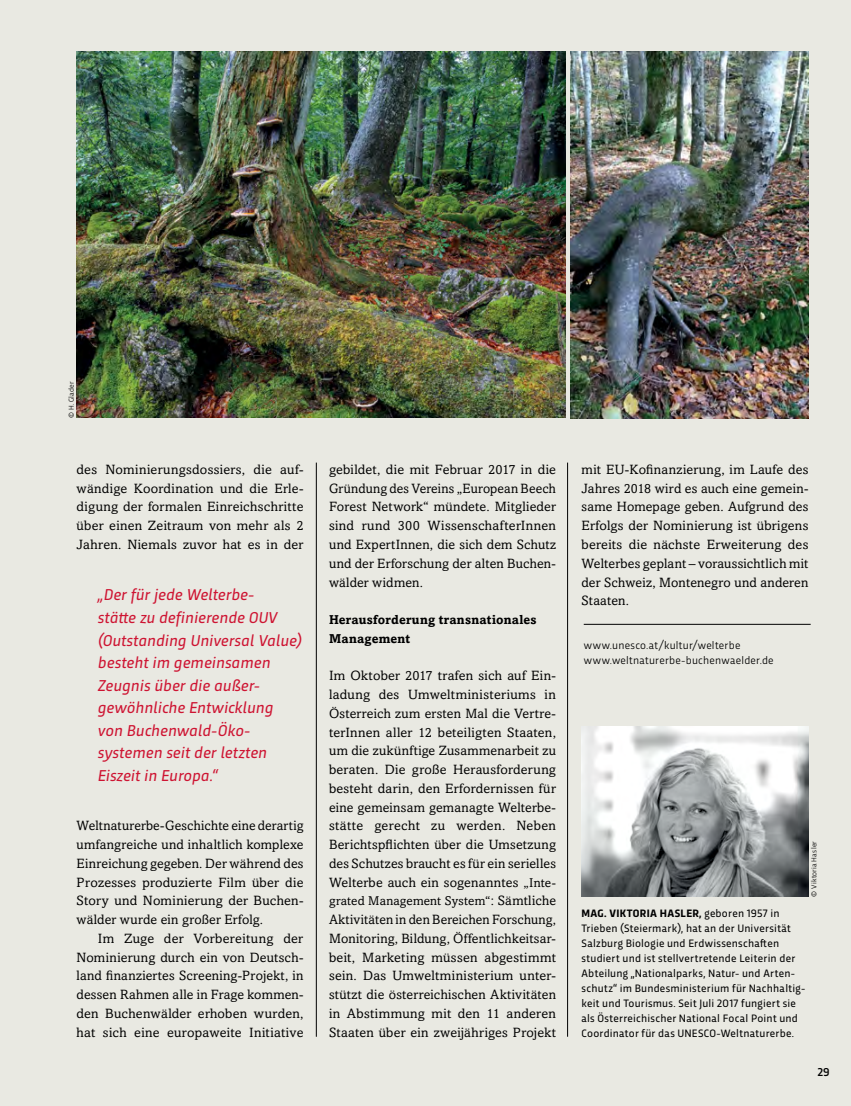
<style>
.page{position:relative;width:851px;height:1106px;background:#fff}
.page>*{position:absolute;margin:0;border:0;box-sizing:border-box;transform-origin:0 0}
.t1{font:italic 16.5px/22.5px "Trasandina";letter-spacing:.005em;color:#ce1432}
.t2{font:13.5px/18.8px "Amasis";letter-spacing:.015em;color:#000;text-align:justify}
.t3{font:700 12.75px/18.8px "Amasis";letter-spacing:.02em;color:#000}
.t4{font:12.75px "Amasis";letter-spacing:.015em;color:#000}
.t5{font:500 12px "Trasandina";color:#000}
.t6{font:11.25px/15px "Trasandina";letter-spacing:.02em;color:#000}
.t7{font:11.25px/15px "Trasandina";letter-spacing:.02em;color:#000}
.t8{font:7.5px "Trasandina";letter-spacing:.03em;color:#000}
.s1{font-size:12.75px}
.s2{font-size:13.5px}
.s3{font-weight:700}
</style>
<div class="page">
<div style="left:0;top:0;width:850px;height:1106px;background:#e9e9e2"></div>
<hr style="left:316px;top:462px;width:1px;height:574px;background:#000">
<img style="left:77px;top:51px;width:489px;height:367px">
<img style="left:570px;top:51px;width:238px;height:367px">
<hr style="left:583px;top:624px;width:227px;height:1px;background:#000">
<hr style="left:567px;top:462px;width:1px;height:574px;background:#000">
<img style="left:581px;top:726px;width:227px;height:170px">
<p class="t8" style="left:66px;top:418px;width:38px;rotate:-90deg">© H. Glader</p>
<p class="t2" style="left:77px;top:460px;width:228px">des Nominierungsdossiers, die auf&shy;wändige Koordination und die Erle&shy;digung der formalen Einreichschritte über einen Zeitraum von mehr als 2<br>Jahren. Niemals zuvor hat es in der</p>
<p class="t1" style="left:98px;top:582px;width:205px">„Der für jede Welterbe-<br>stätte zu definierende OUV (Outstanding Universal Value) besteht im gemeinsamen<br>Zeugnis über die außer&shy;gewöhnliche Entwicklung von Buchenwald-Öko&shy;systemen seit der letzten<br>Eiszeit in Europa.“</p>
<p class="t2" style="left:77px;top:816px;width:228px">Weltnaturerbe-Geschichte eine derartig umfangreiche und inhaltlich komplexe Einreichung gegeben. Der während des Prozesses produzierte Film über die Story und Nominierung der Buchen&shy;wälder wurde ein großer Erfolg.</p>
<p class="t2" style="left:77px;top:929px;width:228px;text-indent:21px">Im Zuge der Vorbereitung der Nominierung durch ein von Deutsch&shy;land finanziertes Screening-Projekt, in dessen Rahmen alle in Frage kommen&shy;den Buchenwälder erhoben wurden, hat sich eine europaweite Initiative</p>
<p class="t2" style="left:329px;top:460px;width:228px">gebildet, die mit Februar 2017 in die Gründung des Vereins „European Beech Forest Network“ mündete. Mitglieder sind rund 300 WissenschafterInnen und ExpertInnen, die sich dem Schutz und der Erforschung der alten Buchen&shy;wälder widmen.</p>
<p class="t3" style="left:329px;top:610px;width:209px">Herausforderung transnationales<br>Management</p>
<p class="t2" style="left:329px;top:666px;width:228px">Im Oktober 2017 trafen sich auf Ein&shy;ladung des Umweltministeriums in Österreich zum ersten Mal die Vertre&shy;terInnen aller 12 beteiligten Staaten, um die zukünftige Zusammenarbeit zu beraten. Die große Herausforderung besteht darin, den Erfordernissen für eine gemeinsam gemanagte Welterbe&shy;stätte gerecht zu werden. Neben Berichtspflichten über die Umsetzung des Schutzes braucht es für ein serielles Welterbe auch ein sogenanntes <span class="s1">„Inte-</span></p>
<p class="t4" style="left:329px;top:893px;width:228px">grated Management System“<span class="s2">: Sämtliche</span></p>
<p class="t2" style="left:329px;top:910px;width:228px">Aktivitäten in den Bereichen Forschung, Monitoring, Bildung, Öffentlichkeitsar&shy;beit, Marketing müssen abgestimmt sein. Das Umweltministerium unter&shy;stützt die österreichischen Aktivitäten in Abstimmung mit den 11 anderen Staaten über ein zweijähriges Projekt</p>
<p class="t2" style="left:581px;top:460px;width:228px">mit EU-Kofinanzierung, im Laufe des Jahres 2018 wird es auch eine gemein&shy;same Homepage geben. Aufgrund des Erfolgs der Nominierung ist übrigens bereits die nächste Erweiterung des Welterbes geplant – voraussichtlich mit der Schweiz, Montenegro und anderen Staaten.</p>
<p class="t7" style="left:583px;top:637px;width:191px">www.unesco.at/kultur/welterbe www.weltnaturerbe-buchenwaelder.de</p>
<p class="t8" style="left:808px;top:896px;width:57px;rotate:-90deg">© Viktoria Hasler</p>
<p class="t6" style="left:581px;top:904px;width:225px"><span class="s3">MAG. VIKTORIA HASLER,</span> geboren 1957 in Trieben (Steiermark), hat an der Universität Salzburg Biologie und Erdwissenschaften studiert und ist stellvertretende Leiterin der Abteilung „Nationalparks, Natur- und Arten&shy;schutz“ im Bundesministerium für Nachhaltig&shy;keit und Tourismus. Seit Juli 2017 fungiert sie als Österreichischer National Focal Point und Coordinator für das UNESCO-Weltnaturerbe.</p>
<p class="t5" style="left:817px;top:1063px;width:14px">29</p>
</div>
